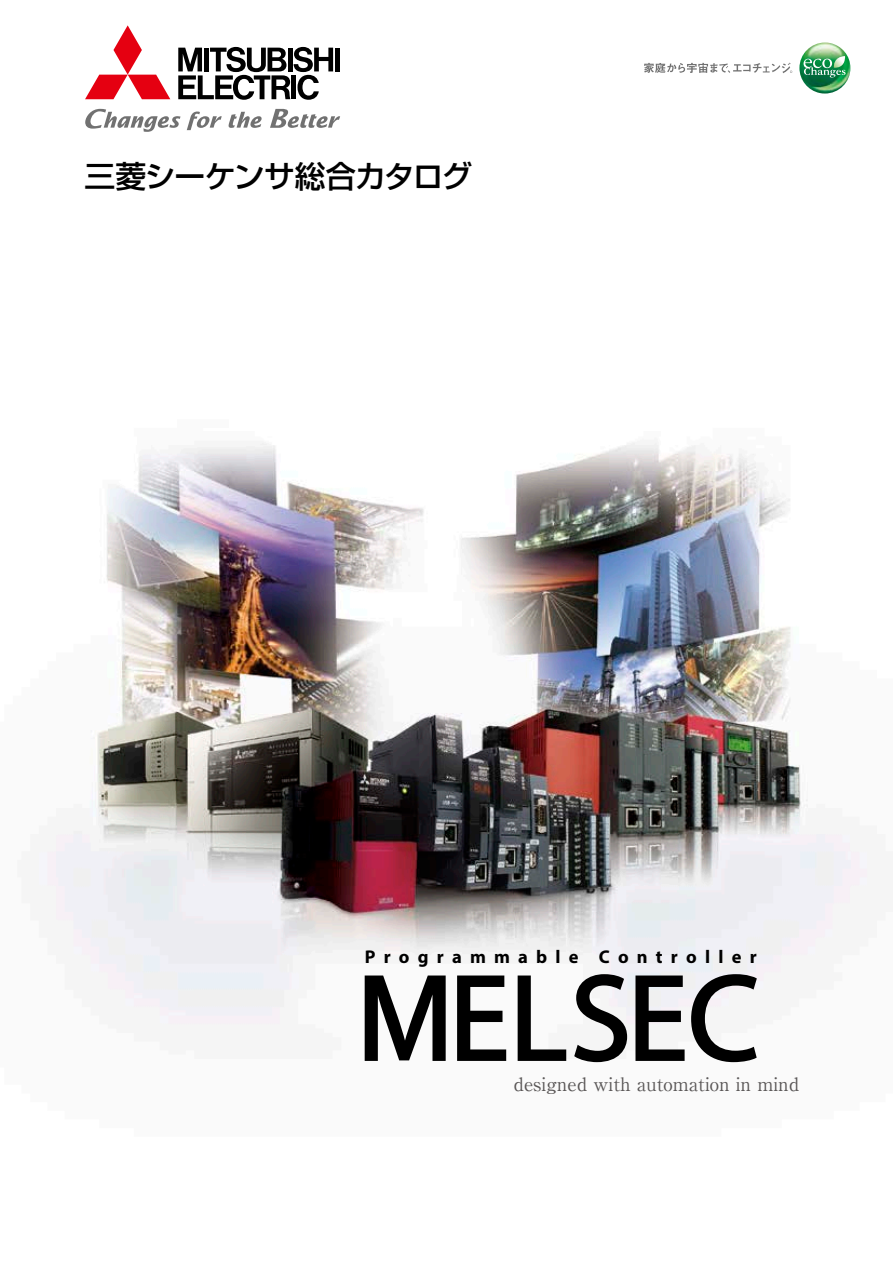
<style>
.page{position:relative;width:893px;height:1263px;background:#fff}
.page>*{position:absolute;margin:0;border:0;box-sizing:border-box;transform-origin:0 0}
.t1{font:500 30.75px "Shin Go Pro";letter-spacing:-.035em;color:#000}
.t2{font:18.45px "Ryumin Pro";color:#595656}
.t3{font:700 18.45px "Myriad Pro";letter-spacing:.445em;color:#000}
</style>
<div class="page">
<img style="left:47px;top:442px;width:821px;height:621px">
<svg style="left:457px;top:975px;width:49px;height:86px"></svg>
<svg style="left:518px;top:975px;width:48px;height:86px"></svg>
<svg style="left:574px;top:974px;width:53px;height:88px"></svg>
<svg style="left:635px;top:975px;width:50px;height:86px"></svg>
<svg style="left:691px;top:974px;width:66px;height:88px"></svg>
<svg style="left:365px;top:975px;width:81px;height:86px"></svg>
<svg style="left:187px;top:112px;width:35px;height:18px"></svg>
<svg style="left:270px;top:109px;width:70px;height:19px"></svg>
<svg style="left:85px;top:109px;width:95px;height:23px"></svg>
<svg style="left:229px;top:112px;width:33px;height:16px"></svg>
<svg style="left:85px;top:25px;width:85px;height:74px"></svg>
<div style="left:335px;top:48px;width:5px;height:23px;background:#000"></div>
<svg style="left:178px;top:47px;width:155px;height:53px"></svg>
<svg style="left:644px;top:63px;width:148px;height:10px"></svg>
<img style="left:799px;top:42px;width:51px;height:52px">
<svg style="left:803px;top:56px;width:42px;height:22px"></svg>
<h1 class="t1" style="left:85px;top:151px;width:389px">三菱シーケンサ総合カタログ</h1>
<p class="t3" style="left:365px;top:944px;width:393px">Programmable Controller</p>
<p class="t2" style="left:513px;top:1069px;width:287px">designed with automation in mind</p>
</div>
